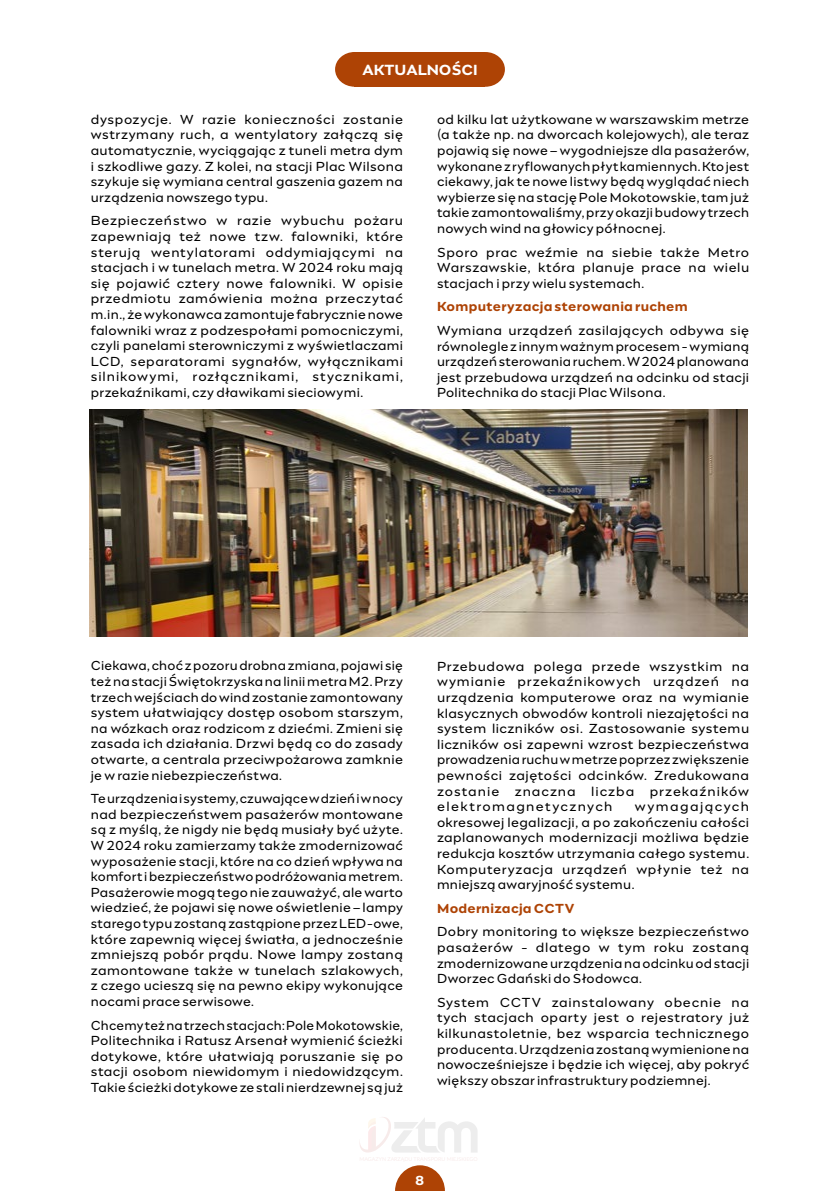
<style>
.page{position:relative;width:840px;height:1191px;background:#fff}
.page>*{position:absolute;margin:0;border:0;box-sizing:border-box;transform-origin:0 0}
.t1{font:700 14.6px "Engram Warsaw";color:#fff}
.t2{font:13px/15.6px "Engram Warsaw";letter-spacing:.02em;color:#000;text-align:justify}
.t3{font:700 13px "Engram Warsaw";letter-spacing:.025em;color:#ae4305}
.t4{font:700 13px "Engram Warsaw";color:#fff}
</style>
<div class="page">
<svg style="left:359px;top:1117px;width:118px;height:35px"></svg>
<div style="left:335px;top:52px;width:39px;height:35px;background:#ae4305;border-radius:50%"></div>
<div style="left:465px;top:52px;width:39px;height:35px;background:#ae4305;border-radius:50%"></div>
<div style="left:354px;top:52px;width:131px;height:35px;background:#ae4305"></div>
<svg style="left:395px;top:1165px;width:49px;height:26px"></svg>
<img style="left:89px;top:409px;width:658px;height:228px">
<p class="t1" style="left:362px;top:60px;width:116px">AKTUALNOŚCI</p>
<p class="t2" style="left:91px;top:111px;width:313px">dyspozycje. W razie konieczności zostanie wstrzymany ruch, a wentylatory załączą się automatycznie, wyciągając z tuneli metra dym i szkodliwe gazy. Z kolei, na stacji Plac Wilsona szykuje się wymiana central gaszenia gazem na urządzenia nowszego typu.</p>
<p class="t2" style="left:91px;top:213px;width:313px">Bezpieczeństwo w razie wybuchu pożaru zapewniają też nowe tzw. falowniki, które sterują wentylatorami oddymiającymi na stacjach i w tunelach metra. W 2024 roku mają się pojawić cztery nowe falowniki. W opisie przedmiotu zamówienia można przeczytać m.in., że wykonawca zamontuje fabrycznie nowe falowniki wraz z podzespołami pomocniczymi, czyli panelami sterowniczymi z wyświetlaczami LCD, separatorami sygnałów, wyłącznikami silnikowymi, rozłącznikami, stycznikami, przekaźnikami, czy dławikami sieciowymi.</p>
<p class="t2" style="left:437px;top:111px;width:313px">od kilku lat użytkowane w warszawskim metrze (a także np. na dworcach kolejowych), ale teraz pojawią się nowe – wygodniejsze dla pasażerów, wykonane z ryflowanych płyt kamiennych. Kto jest ciekawy, jak te nowe listwy będą wyglądać niech wybierze się na stację Pole Mokotowskie, tam już takie zamontowaliśmy, przy okazji budowy trzech nowych wind na głowicy północnej.</p>
<p class="t2" style="left:437px;top:244px;width:313px">Sporo prac weźmie na siebie także Metro Warszawskie, która planuje prace na wielu stacjach i przy wielu systemach.</p>
<p class="t3" style="left:437px;top:298px;width:252px">Komputeryzacja sterowania ruchem</p>
<p class="t2" style="left:437px;top:322px;width:313px">Wymiana urządzeń zasilających odbywa się równolegle z innym ważnym procesem - wymianą urządzeń sterowania ruchem. W 2024 planowana jest przebudowa urządzeń na odcinku od stacji Politechnika do stacji Plac Wilsona.</p>
<p class="t2" style="left:91px;top:657px;width:313px">Ciekawa, choć z pozoru drobna zmiana, pojawi się też na stacji Świętokrzyska na linii metra M2. Przy trzech wejściach do wind zostanie zamontowany system ułatwiający dostęp osobom starszym, na wózkach oraz rodzicom z dziećmi. Zmieni się zasada ich działania. Drzwi będą co do zasady otwarte, a centrala przeciwpożarowa zamknie je w razie niebezpieczeństwa.</p>
<p class="t2" style="left:91px;top:790px;width:313px">Te urządzenia i systemy, czuwające w dzień i w nocy nad bezpieczeństwem pasażerów montowane są z myślą, że nigdy nie będą musiały być użyte.<br>W 2024 roku zamierzamy także zmodernizować wyposażenie stacji, które na co dzień wpływa na komfort i bezpieczeństwo podróżowania metrem.<br>Pasażerowie mogą tego nie zauważyć, ale warto wiedzieć, że pojawi się nowe oświetlenie – lampy starego typu zostaną zastąpione przez LED-owe, które zapewnią więcej światła, a jednocześnie zmniejszą pobór prądu. Nowe lampy zostaną zamontowane także w tunelach szlakowych, z czego ucieszą się na pewno ekipy wykonujące nocami prace serwisowe.</p>
<p class="t2" style="left:91px;top:1017px;width:313px">Chcemy też na trzech stacjach: Pole Mokotowskie, Politechnika i Ratusz Arsenał wymienić ścieżki dotykowe, które ułatwiają poruszanie się po stacji osobom niewidomym i niedowidzącym.<br>Takie ścieżki dotykowe ze stali nierdzewnej są już</p>
<p class="t2" style="left:437px;top:658px;width:313px">Przebudowa polega przede wszystkim na wymianie przekaźnikowych urządzeń na urządzenia komputerowe oraz na wymianie klasycznych obwodów kontroli niezajętości na system liczników osi. Zastosowanie systemu liczników osi zapewni wzrost bezpieczeństwa prowadzenia ruchu w metrze poprzez zwiększenie pewności zajętości odcinków. Zredukowana zostanie znaczna liczba przekaźników elektromagnetycznych</p>
<p class="t2" style="left:437px;top:798px;width:313px;text-indent:198px">wymagających okresowej legalizacji, a po zakończeniu całości zaplanowanych modernizacji możliwa będzie redukcja kosztów utrzymania całego systemu.<br>Komputeryzacja urządzeń wpłynie też na mniejszą awaryjność systemu.</p>
<p class="t3" style="left:437px;top:899px;width:139px">Modernizacja CCTV</p>
<p class="t2" style="left:437px;top:923px;width:313px">Dobry monitoring to większe bezpieczeństwo pasażerów - dlatego w tym roku zostaną zmodernizowane urządzenia na odcinku od stacji Dworzec Gdański do Słodowca.</p>
<p class="t2" style="left:437px;top:994px;width:313px">System CCTV zainstalowany obecnie na tych stacjach oparty jest o rejestratory już kilkunastoletnie, bez wsparcia technicznego producenta. Urządzenia zostaną wymienione na nowocześniejsze i będzie ich więcej, aby pokryć większy obszar infrastruktury podziemnej.</p>
<p class="t4" style="left:415px;top:1172px;width:11px">8</p>
</div>
